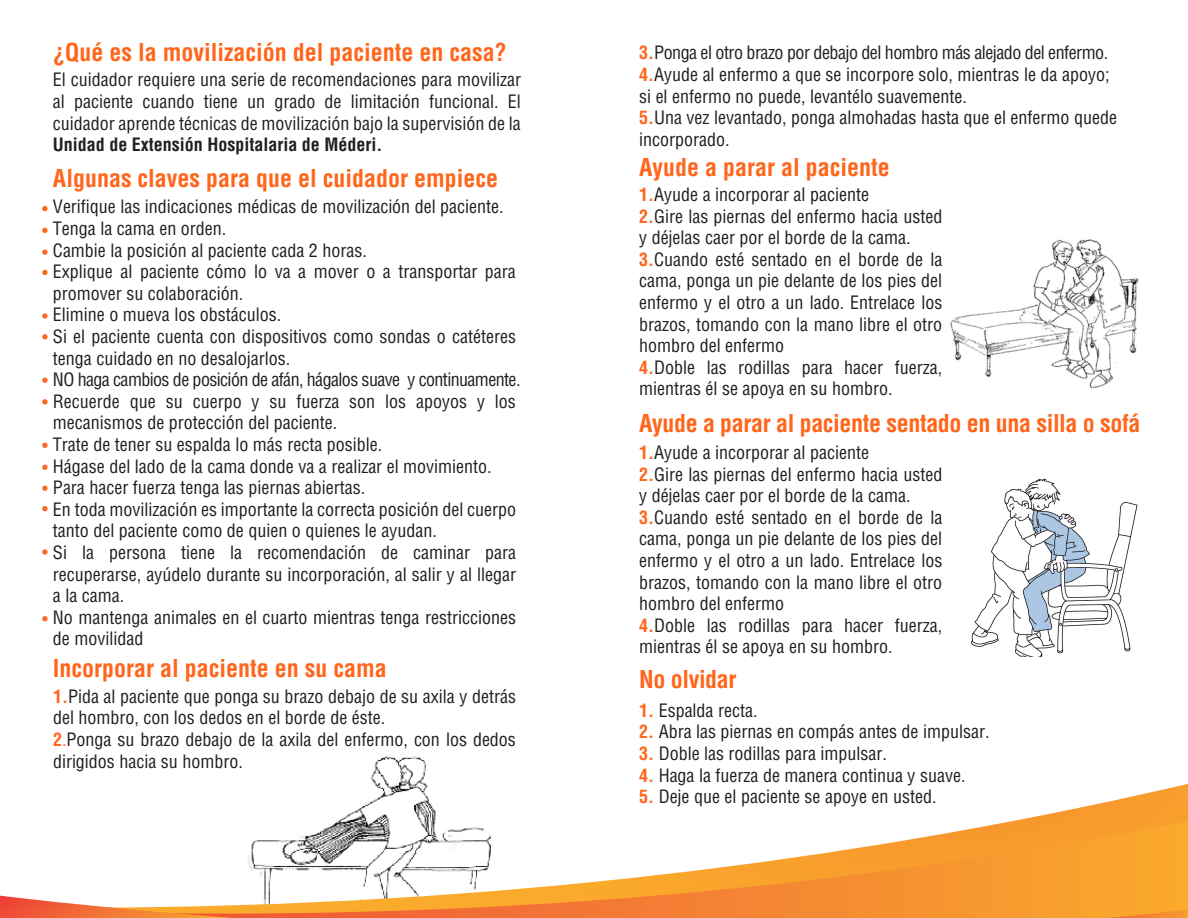
<style>
.page{position:relative;width:1188px;height:918px;background:#fff}
.page>*{position:absolute;margin:0;border:0;box-sizing:border-box;transform-origin:0 0}
.t1{font:700 condensed 24px "Helvetica LT Std";color:#ff661c}
.t2{font:condensed 18px/21.6px "Helvetica LT Std";color:#231f20}
.t3{font:700 condensed 18px "Helvetica LT Std";color:#231f20}
.s1{font-weight:700;color:#ff661c}
.s2{color:#ff661c}
</style>
<div class="page">
<img style="left:950px;top:239px;width:189px;height:150px">
<img style="left:371px;top:756px;width:55px;height:28px">
<svg style="left:339px;top:784px;width:849px;height:37px"></svg>
<svg style="left:0;top:821px;width:1188px;height:97px"></svg>
<svg style="left:0;top:896px;width:235px;height:22px"></svg>
<svg style="left:1109px;top:910px;width:78px;height:8px"></svg>
<img style="left:971px;top:478px;width:167px;height:178px">
<svg style="left:42px;top:206px;width:6px;height:5px"></svg>
<svg style="left:42px;top:228px;width:6px;height:5px"></svg>
<svg style="left:42px;top:250px;width:6px;height:5px"></svg>
<svg style="left:42px;top:270px;width:6px;height:5px"></svg>
<svg style="left:42px;top:313px;width:6px;height:6px"></svg>
<svg style="left:42px;top:334px;width:6px;height:6px"></svg>
<svg style="left:42px;top:378px;width:6px;height:5px"></svg>
<svg style="left:42px;top:399px;width:6px;height:6px"></svg>
<svg style="left:42px;top:443px;width:6px;height:5px"></svg>
<svg style="left:42px;top:465px;width:6px;height:5px"></svg>
<svg style="left:42px;top:486px;width:6px;height:5px"></svg>
<svg style="left:42px;top:506px;width:6px;height:5px"></svg>
<svg style="left:42px;top:549px;width:6px;height:6px"></svg>
<svg style="left:42px;top:616px;width:6px;height:5px"></svg>
<h1 class="t1" style="left:53px;top:37px;width:455px">¿Qué es la movilización del paciente en casa?</h1>
<p class="t2" style="left:639px;top:42px;width:479px"><span class="s1">3.</span>Ponga el otro brazo por debajo del hombro más alejado del enfermo.<br><span class="s1">4.</span>Ayude al enfermo a que se incorpore solo, mientras le da apoyo; si el enfermo no puede, levantélo suavemente.<br><span class="s1">5.</span>Una vez levantado, ponga almohadas hasta que el enfermo quede incorporado.</p>
<p class="t2" style="left:639px;top:183px;width:305px"><span class="s1">1.</span>Ayude a incorporar al paciente<br><span class="s1">2.</span>Gire las piernas del enfermo hacia usted y déjelas caer por el borde de la cama.<br><span class="s1">3.</span>Cuando esté sentado en el borde de la cama, ponga un pie delante de los pies del enfermo y el otro a un lado. Entrelace los brazos, tomando con la mano libre el otro hombro del enfermo<br><span class="s1">4.</span>Doble las rodillas para hacer fuerza, mientras él se apoya en su hombro.</p>
<p class="t2" style="left:53px;top:69px;width:470px;text-align:justify">El cuidador requiere una serie de recomendaciones para movilizar al paciente cuando tiene un grado de limitación funcional. El cuidador aprende técnicas de movilización bajo la supervisión de la</p>
<p class="t3" style="left:53px;top:133px;width:331px">Unidad de Extensión Hospitalaria de Méderi.</p>
<h1 class="t1" style="left:53px;top:164px;width:447px">Algunas claves para que el cuidador empiece</h1>
<h1 class="t1" style="left:639px;top:152px;width:252px">Ayude a parar al paciente</h1>
<p class="t2" style="left:53px;top:196px;width:469px">Verifique las indicaciones médicas de movilización del paciente.<br>Tenga la cama en orden.<br>Cambie la posición al paciente cada 2 horas.<br>Explique al paciente cómo lo va a mover o a transportar para promover su colaboración.<br>Elimine o mueva los obstáculos.<br>Si el paciente cuenta con dispositivos como sondas o catéteres tenga cuidado en no desalojarlos.<br>NO haga cambios de posición de afán, hágalos suave y continuamente.<br>Recuerde que su cuerpo y su fuerza son los apoyos y los mecanismos de protección del paciente.<br>Trate de tener su espalda lo más recta posible.<br>Hágase del lado de la cama donde va a realizar el movimiento.<br>Para hacer fuerza tenga las piernas abiertas.<br>En toda movilización es importante la correcta posición del cuerpo tanto del paciente como de quien o quienes le ayudan.<br>Si la persona tiene la recomendación de caminar para recuperarse, ayúdelo durante su incorporación, al salir y al llegar a la cama.<br>No mantenga animales en el cuarto mientras tenga restricciones de movilidad</p>
<h1 class="t1" style="left:639px;top:408px;width:503px">Ayude a parar al paciente sentado en una silla o sofá</h1>
<p class="t2" style="left:639px;top:441px;width:305px"><span class="s1">1.</span>Ayude a incorporar al paciente<br><span class="s1">2.</span>Gire las piernas del enfermo hacia usted y déjelas caer por el borde de la cama.<br><span class="s1">3.</span>Cuando esté sentado en el borde de la cama, ponga un pie delante de los pies del enfermo y el otro a un lado. Entrelace los brazos, tomando con la mano libre el otro hombro del enfermo<br><span class="s1">4.</span>Doble las rodillas para hacer fuerza, mientras él se apoya en su hombro.</p>
<h1 class="t1" style="left:53px;top:653px;width:335px">Incorporar al paciente en su cama</h1>
<p class="t2" style="left:53px;top:685px;width:465px"><span class="s1">1.</span>Pida al paciente que ponga su brazo debajo de su axila y detrás del hombro, con los dedos en el borde de éste.<br><span class="s1">2</span><span class="s2">.</span>Ponga su brazo debajo de la axila del enfermo, con los dedos dirigidos hacia su hombro.</p>
<h1 class="t1" style="left:639px;top:664px;width:99px">No olvidar</h1>
<p class="t2" style="left:639px;top:699px;width:120px"><span class="s1">1.</span> Espalda recta.</p>
<p class="t2" style="left:639px;top:721px;width:352px"><span class="s1">2.</span> Abra las piernas en compás antes de impulsar.</p>
<p class="t2" style="left:639px;top:743px;width:249px"><span class="s1">3.</span> Doble las rodillas para impulsar.</p>
<p class="t2" style="left:639px;top:764px;width:328px"><span class="s1">4.</span> Haga la fuerza de manera continua y suave.</p>
<p class="t2" style="left:639px;top:786px;width:299px"><span class="s1">5.</span> Deje que el paciente se apoye en usted.</p>
</div>
